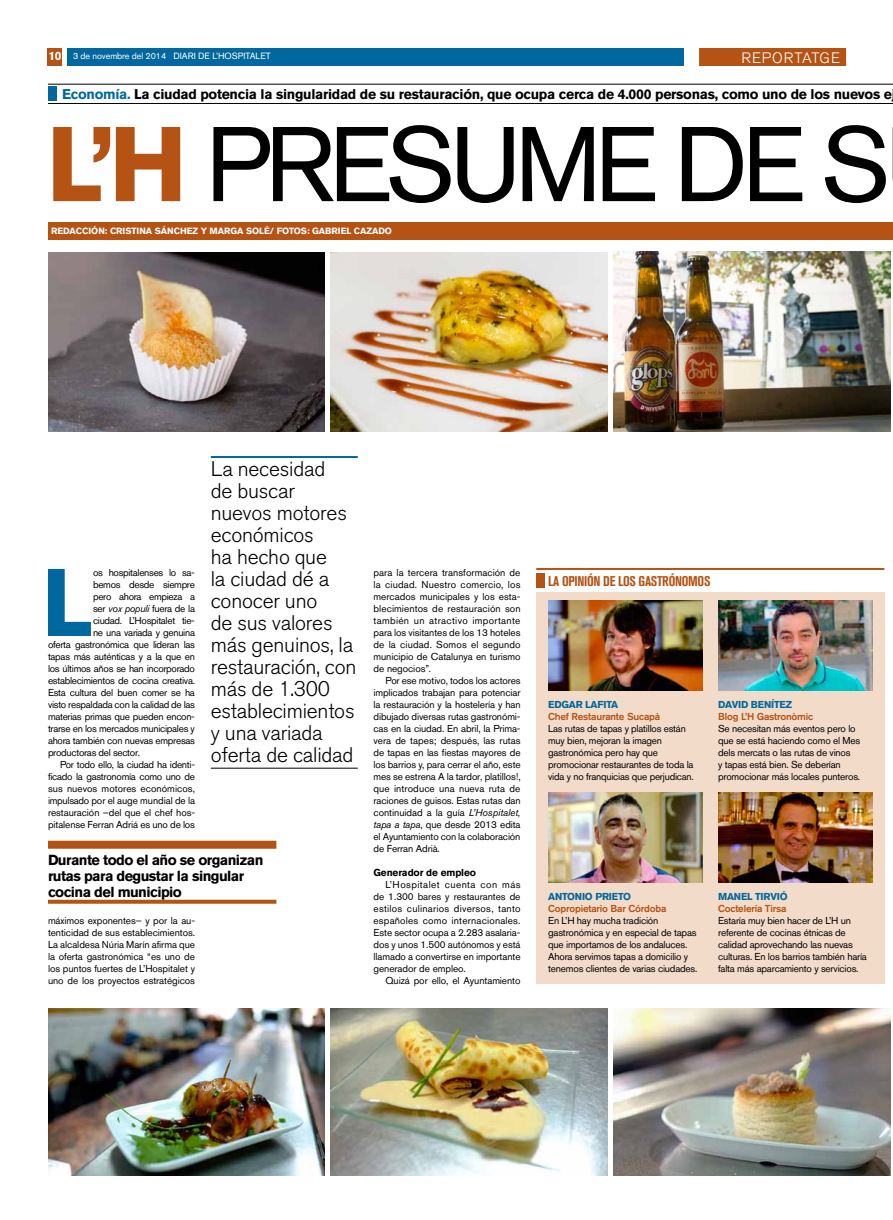
<style>
.page{position:relative;width:893px;height:1220px;background:#fff}
.page>*{position:absolute;margin:0;border:0;box-sizing:border-box;transform-origin:0 0}
.t1{font:105px "Akzidenz Grotesk BQ";color:#000}
.t2{font:700 95px "Akzidenz Grotesk BQ";color:#00689e}
.t3{font:300 21px/22px "Akzidenz Grotesk BQ";letter-spacing:-.01em;color:#000}
.t4{font:300 15px "Akzidenz Grotesk BQ";letter-spacing:.06em;color:#fff}
.t5{font:700 14.5px/15.7px "Akzidenz Grotesk BQ";color:#000}
.t6{font:700 14px "Akzidenz Grotesk BQ";letter-spacing:-.02em;color:#000}
.t7{font:700 condensed 14px "Akzidenz Grotesk BQ";letter-spacing:-.02em;color:#b45314}
.t8{font:10px/12px "Akzidenz Grotesk BQ";letter-spacing:-.02em;color:#000;text-align:justify}
.t9{font:500 10px "Akzidenz Grotesk BQ";letter-spacing:-.02em;color:#b45314}
.t10{font:700 10px "Akzidenz Grotesk BQ";color:#00689e}
.t11{font:10px "Akzidenz Grotesk BQ";letter-spacing:.005em;color:#000}
.t12{font:700 10px "Akzidenz Grotesk BQ";color:#000}
.t13{font:700 9px "Akzidenz Grotesk BQ";letter-spacing:-.005em;color:#fff}
.t14{font:9px "Akzidenz Grotesk BQ";color:#fff}
.s1{font-weight:700;font-size:12px}
.s2{font-style:inherit}
.s3{color:#00689e}
.s4{font-weight:700;color:#b45314}
.s5{font-style:italic}
</style>
<div class="page">
<div style="left:67px;top:48px;width:616px;height:18px;background:#00689e"></div>
<div style="left:699px;top:48px;width:147px;height:18px;background:#b45314"></div>
<div style="left:48px;top:48px;width:14px;height:18px;background:#b45314"></div>
<div style="left:48px;top:222px;width:845px;height:18px;background:#b45314"></div>
<div style="left:48px;top:86px;width:8px;height:15px;background:#00689e"></div>
<hr style="left:48px;top:84px;width:845px;height:1px;background:#000">
<hr style="left:48px;top:103px;width:845px;height:1px;background:#000">
<hr style="left:211px;top:456px;width:147px;height:2px;background:#00689e">
<hr style="left:211px;top:768px;width:147px;height:1px;background:#000">
<div style="left:48px;top:841px;width:228px;height:8px;background:#b45314"></div>
<svg style="left:48px;top:900px;width:228px;height:4px"></svg>
<img style="left:48px;top:252px;width:277px;height:180px">
<img style="left:613px;top:252px;width:277px;height:180px">
<img style="left:331px;top:252px;width:276px;height:180px">
<img style="left:48px;top:1008px;width:277px;height:168px">
<img style="left:331px;top:1008px;width:276px;height:168px">
<img style="left:613px;top:1008px;width:277px;height:168px">
<div style="left:536px;top:592px;width:348px;height:392px;background:#f2dbc9"></div>
<hr style="left:536px;top:568px;width:348px;height:2px;background:#b45314">
<div style="left:536px;top:573px;width:8px;height:15px;background:#b45314"></div>
<img style="left:548px;top:600px;width:154px;height:90px">
<img style="left:548px;top:792px;width:154px;height:90px">
<img style="left:718px;top:600px;width:154px;height:90px">
<img style="left:718px;top:792px;width:154px;height:90px">
<p class="t14" style="left:48px;top:51px;width:224px"><span class="s1">10</span> <span class="s2">3 de novembre del 2014</span> DIARI DE L’HOSPITALET</p>
<h3 class="t4" style="left:741px;top:49px;width:100px">reportatge</h3>
<h3 class="t6" style="left:62px;top:86px;width:832px"><span class="s3">Economía.</span> La ciudad potencia la singularidad de su restauración, que ocupa cerca de 4.000 personas, como uno de los nuevos e</h3>
<h1 class="t1" style="left:46px;top:102px;width:827px"><span class="s4">L’H</span> pResume de s</h1>
<p class="t13" style="left:51px;top:226px;width:342px">redacción: cristina sánchez y marga solé/ fotos: gabriel cazado</p>
<h2 class="t2" style="left:42px;top:548px;width:44px">L</h2>
<p class="t8" style="left:93px;top:566px;width:103px">os hospitalenses lo sa-</p>
<p class="t8" style="left:93px;top:578px;width:103px">bemos desde siempre</p>
<p class="t8" style="left:93px;top:590px;width:103px">pero ahora empieza a</p>
<p class="t8" style="left:93px;top:602px;width:103px">ser <span class="s5">vox populi</span> fuera de la</p>
<p class="t8" style="left:93px;top:614px;width:103px">ciudad. L’Hospitalet tie-</p>
<p class="t8" style="left:93px;top:626px;width:103px">ne una variada y genuina</p>
<p class="t8" style="left:48px;top:638px;width:148px">oferta gastronómica que lideran las</p>
<p class="t8" style="left:48px;top:650px;width:149px">tapas más auténticas y a la que en</p>
<p class="t8" style="left:48px;top:662px;width:149px">los últimos años se han incorporado</p>
<p class="t8" style="left:48px;top:674px;width:149px">establecimientos de cocina creativa.</p>
<p class="t8" style="left:48px;top:686px;width:148px">Esta cultura del buen comer se ha</p>
<p class="t8" style="left:48px;top:698px;width:149px">visto respaldada con la calidad de las</p>
<p class="t8" style="left:48px;top:710px;width:149px">materias primas que pueden encon-</p>
<p class="t8" style="left:48px;top:722px;width:149px">trarse en los mercados municipales y</p>
<p class="t8" style="left:48px;top:734px;width:149px">ahora también con nuevas empresas</p>
<p class="t8" style="left:48px;top:746px;width:94px">productoras del sector.</p>
<p class="t8" style="left:60px;top:758px;width:137px">Por todo ello, la ciudad ha identi-</p>
<p class="t8" style="left:48px;top:770px;width:149px">ficado la gastronomía como uno de</p>
<p class="t11" style="left:48px;top:783px;width:148px">sus nuevos motores económicos,</p>
<p class="t8" style="left:48px;top:794px;width:149px">impulsado por el auge mundial de la</p>
<p class="t8" style="left:48px;top:806px;width:149px">restauración –del que el chef hos-</p>
<p class="t8" style="left:48px;top:818px;width:149px">pitalense Ferran Adriá es uno de los</p>
<h3 class="t3" style="left:211px;top:458px;width:147px">La necesidad<br>de buscar nuevos motores económicos<br>ha hecho que<br>la ciudad dé a conocer uno<br>de sus valores más genuinos, la restauración, con más de 1.300 establecimientos y una variada oferta de calidad</h3>
<h3 class="t5" style="left:48px;top:852px;width:217px">Durante todo el año se organizan rutas para degustar la singular cocina del municipio</h3>
<p class="t8" style="left:48px;top:914px;width:149px">máximos exponentes– y por la au&shy;tenticidad de sus establecimientos.<br>La alcaldesa Núria Marín afirma que la oferta gastronómica “es uno de los puntos fuertes de L’Hospitalet y uno de los proyectos estratégicos</p>
<p class="t8" style="left:374px;top:566px;width:149px">para la tercera transformación de la ciudad. Nuestro comercio, los mercados municipales y los esta&shy;blecimientos de restauración son también un atractivo importante para los visitantes de los 13 hoteles de la ciudad. Somos el segundo municipio de Catalunya en turismo de negocios”.</p>
<p class="t8" style="left:374px;top:674px;width:149px;text-indent:12px">Por ese motivo, todos los actores implicados trabajan para potenciar la restauración y la hostelería y han dibujado diversas rutas gastronómi&shy;cas en la ciudad. En abril, la Prima&shy;vera de tapes; después, las rutas de tapas en las fiestas mayores de los barrios y, para cerrar el año, este mes se estrena A la tardor, platillos!, que introduce una nueva ruta de raciones de guisos. Estas rutas dan continuidad a la guía <span class="s5">L’Hospitalet, tapa a tapa</span>, que desde 2013 edita el Ayuntamiento con la colaboración de Ferran Adrià.</p>
<p class="t12" style="left:374px;top:867px;width:104px">Generador de empleo</p>
<p class="t8" style="left:374px;top:878px;width:149px;text-indent:12px">L’Hospitalet cuenta con más de 1.300 bares y restaurantes de estilos culinarios diversos, tanto españoles como internacionales.<br>Este sector ocupa a 2.283 asalaria&shy;dos y unos 1.500 autónomos y está llamado a convertirse en importante generador de empleo.</p>
<p class="t8" style="left:386px;top:974px;width:136px">Quizá por ello, el Ayuntamiento</p>
<h3 class="t7" style="left:548px;top:573px;width:164px">LA OPINIÓN DE LOS GASTRÓNOMOS</h3>
<p class="t10" style="left:548px;top:699px;width:8px">EDGAR</p>
<p class="t10" style="left:585px;top:699px;width:7px">LAFITA</p>
<p class="t9" style="left:548px;top:710px;width:114px">Chef Restaurante Sucapà</p>
<p class="t8" style="left:548px;top:722px;width:147px;text-align:left">Las rutas de tapas y platillos están muy bien, mejoran la imagen gastronómica pero hay que promocionar restaurantes de toda la vida y no franquicias que perjudican.</p>
<p class="t10" style="left:718px;top:699px;width:40px">DAVID BENÍTEZ</p>
<p class="t9" style="left:718px;top:710px;width:97px">Blog L’H Gastronòmic</p>
<p class="t8" style="left:718px;top:722px;width:144px;text-align:left">Se necesitan más eventos pero lo que se está haciendo como el Mes dels mercats o las rutas de vinos<br>y tapas está bien. Se deberían promocionar más locales punteros.</p>
<p class="t10" style="left:548px;top:891px;width:8px">ANTONIO</p>
<p class="t10" style="left:595px;top:891px;width:14px">PRIETO</p>
<p class="t9" style="left:548px;top:902px;width:120px">Copropietario Bar Córdoba</p>
<p class="t8" style="left:548px;top:914px;width:151px;text-align:left">En L’H hay mucha tradición gastronómica y en especial de tapas que importamos de los andaluces.<br>Ahora servimos tapas a domicilio y tenemos clientes de varias ciudades.</p>
<p class="t10" style="left:718px;top:891px;width:8px">MANEL</p>
<p class="t10" style="left:755px;top:891px;width:28px">TIRVIÓ</p>
<p class="t9" style="left:718px;top:902px;width:70px">Coctelería Tirsa</p>
<p class="t8" style="left:718px;top:914px;width:150px;text-align:left">Estaría muy bien hacer de L’H un referente de cocinas étnicas de calidad aprovechando las nuevas culturas. En los barrios también haría falta más aparcamiento y servicios.</p>
</div>
